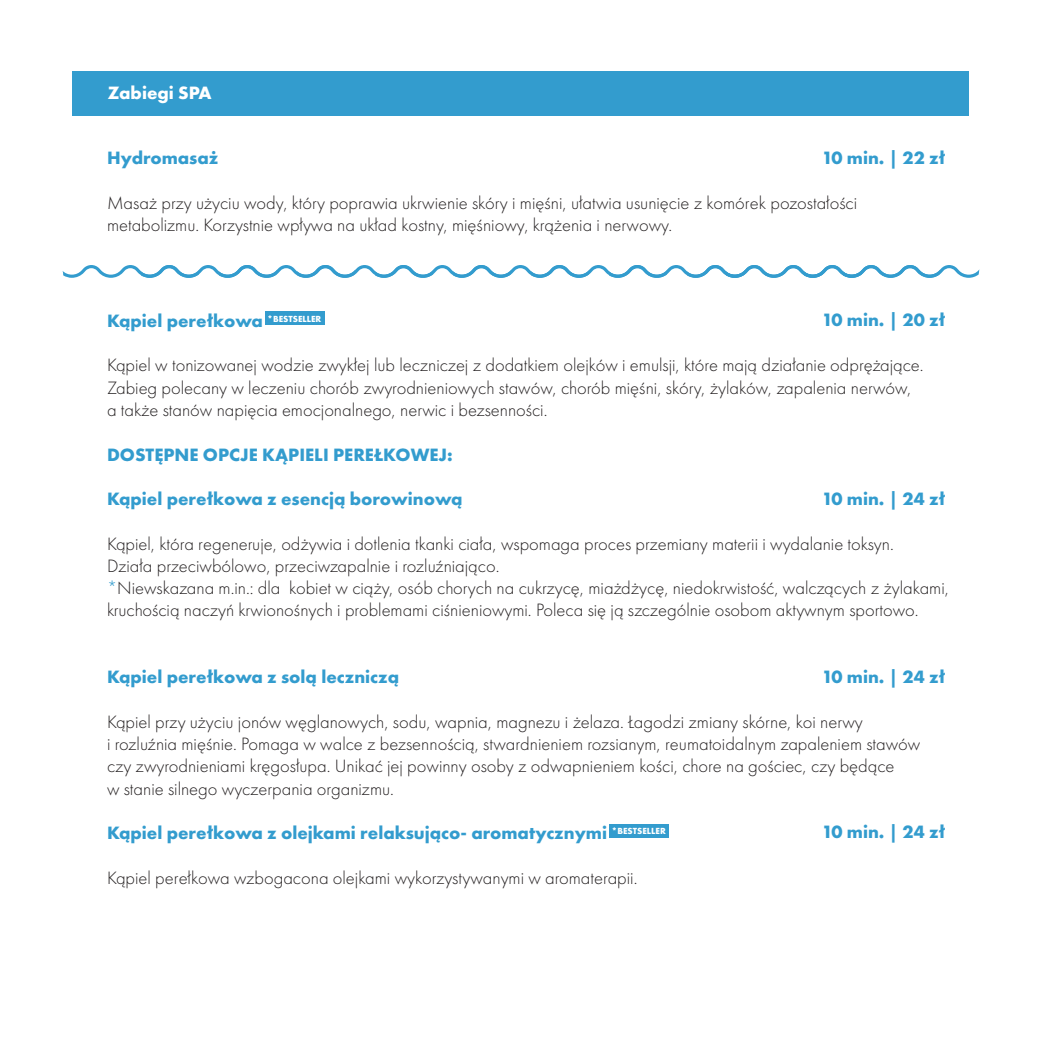
<style>
.page{position:relative;width:1042px;height:1042px;background:#fff}
.page>*{position:absolute;margin:0;border:0;box-sizing:border-box;transform-origin:0 0}
.t1{font:300 18.55px/22.2px "Futura PT";color:#231f20}
.t2{font:700 18.55px "Futura PT";color:#339cce}
.t3{font:700 18.55px "Futura PT";color:#fff}
.s1{color:#339cce}
</style>
<div class="page">
<div style="left:73px;top:71px;width:896px;height:45px;background:#339cce"></div>
<div style="left:266px;top:311px;width:59px;height:14px;background:#339cce"></div>
<div style="left:610px;top:824px;width:59px;height:13px;background:#339cce"></div>
<svg style="left:63px;top:265px;width:916px;height:13px"></svg>
<p class="t3" style="left:108px;top:81px;width:105px">Zabiegi SPA</p>
<p class="t2" style="left:822px;top:146px;width:125px">10 min. | 22 zł</p>
<p class="t2" style="left:107px;top:146px;width:113px">Hydromasaż</p>
<p class="t1" style="left:107px;top:191px;width:751px">Masaż przy użyciu wody, który poprawia ukrwienie skóry i mięśni, ułatwia usunięcie z komórek pozostałości metabolizmu. Korzystnie wpływa na układ kostny, mięśniowy, krążenia i nerwowy.</p>
<p class="t2" style="left:822px;top:308px;width:125px">10 min. | 20 zł</p>
<p class="t2" style="left:107px;top:309px;width:216px">Kąpiel perełkowa <sup>*BESTSELLER</sup></p>
<p class="t1" style="left:107px;top:354px;width:818px">Kąpiel w tonizowanej wodzie zwykłej lub leczniczej z dodatkiem olejków i emulsji, które mają działanie odprężające.<br>Zabieg polecany w leczeniu chorób zwyrodnieniowych stawów, chorób mięśni, skóry, żylaków, zapalenia nerwów, a także stanów napięcia emocjonalnego, nerwic i bezsenności.</p>
<p class="t2" style="left:107px;top:442px;width:347px">DOSTĘPNE OPCJE KĄPIELI PEREŁKOWEJ:</p>
<p class="t2" style="left:107px;top:487px;width:357px">Kąpiel perełkowa z esencją borowinową</p>
<p class="t1" style="left:107px;top:532px;width:843px">Kąpiel, która regeneruje, odżywia i dotlenia tkanki ciała, wspomaga proces przemiany materii i wydalanie toksyn.<br>Działa przeciwbólowo, przeciwzapalnie i rozluźniająco.<br><span class="s1">*</span>Niewskazana m.in.: dla kobiet w ciąży, osób chorych na cukrzycę, miażdżycę, niedokrwistość, walczących z żylakami, kruchością naczyń krwionośnych i problemami ciśnieniowymi. Poleca się ją szczególnie osobom aktywnym sportowo.</p>
<p class="t2" style="left:822px;top:487px;width:125px">10 min. | 24 zł</p>
<p class="t2" style="left:822px;top:664px;width:125px">10 min. | 24 zł</p>
<p class="t2" style="left:107px;top:665px;width:294px">Kąpiel perełkowa z solą leczniczą</p>
<p class="t1" style="left:107px;top:710px;width:815px">Kąpiel przy użyciu jonów węglanowych, sodu, wapnia, magnezu i żelaza. Łagodzi zmiany skórne, koi nerwy<br>i rozluźnia mięśnie. Pomaga w walce z bezsennością, stwardnieniem rozsianym, reumatoidalnym zapaleniem stawów czy zwyrodnieniami kręgosłupa. Unikać jej powinny osoby z odwapnieniem kości, chore na gościec, czy będące<br>w stanie silnego wyczerpania organizmu.</p>
<p class="t2" style="left:107px;top:821px;width:560px">Kąpiel perełkowa z olejkami relaksująco- aromatycznymi <sup>*BESTSELLER</sup></p>
<p class="t1" style="left:107px;top:866px;width:532px">Kąpiel perełkowa wzbogacona olejkami wykorzystywanymi w aromaterapii.</p>
<p class="t2" style="left:822px;top:819px;width:125px">10 min. | 24 zł</p>
</div>
